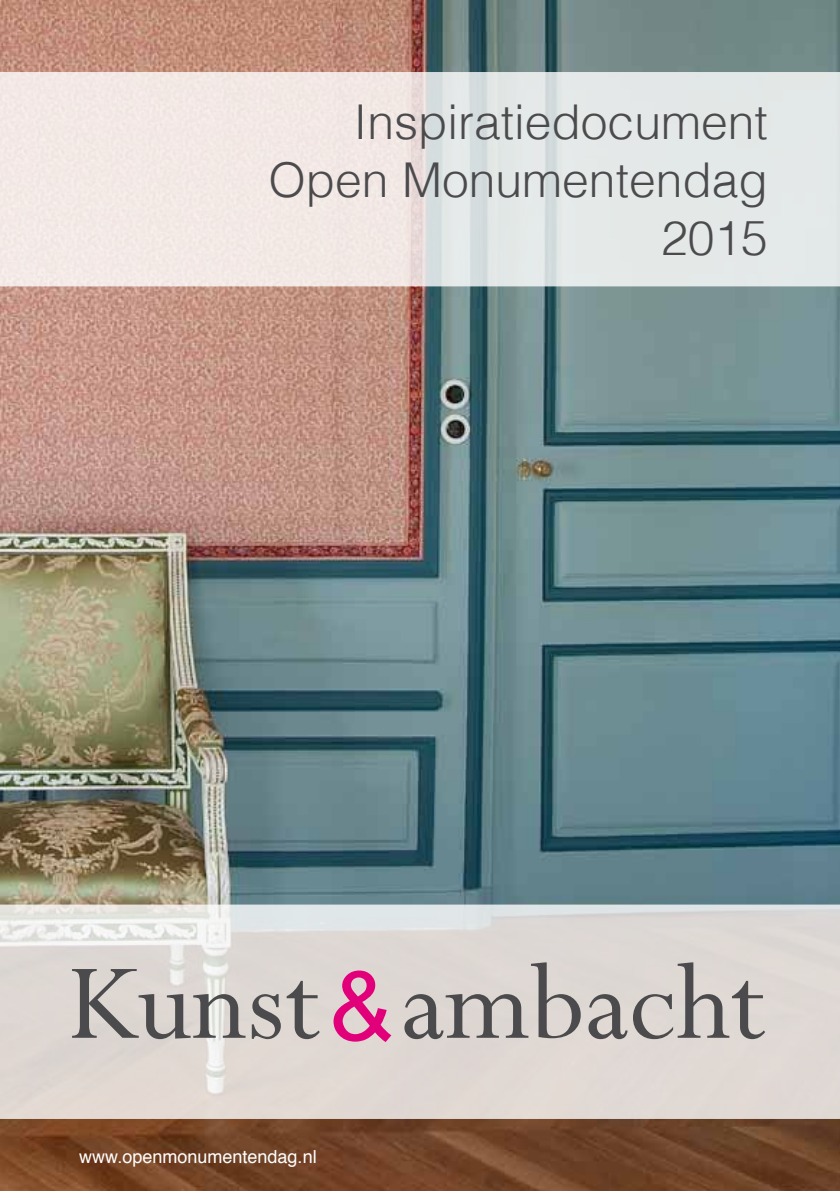
<style>
.page{position:relative;width:840px;height:1191px;background:#fff}
.page>*{position:absolute;margin:0;border:0;box-sizing:border-box;transform-origin:0 0}
.t1{font:120px "Perpetua";color:#4b4b4d}
.t2{font:300 48px/57.6px "Helvetica";color:#4b4b4d;text-align:right}
.t3{font:18px "Helvetica";color:#fff}
.s1{font-family:"Arial";font-size:96px;color:#e2007a}
</style>
<div class="page">
<img style="left:0;top:0;width:839px;height:1191px">
<svg style="left:0;top:72px;width:839px;height:214px;background:#eae7e5"></svg>
<svg style="left:0;top:904px;width:839px;height:215px;background:#dfd9d5"></svg>
<p class="t2" style="left:268px;top:90px;width:500px">Inspiratiedocument<br>Open Monumentendag<br>2015</p>
<h1 class="t1" style="left:67px;top:927px;width:698px">Kunst <span class="s1">&amp;</span>ambacht</h1>
<p class="t3" style="left:79px;top:1142px;width:239px">www.openmonumentendag.nl</p>
</div>
